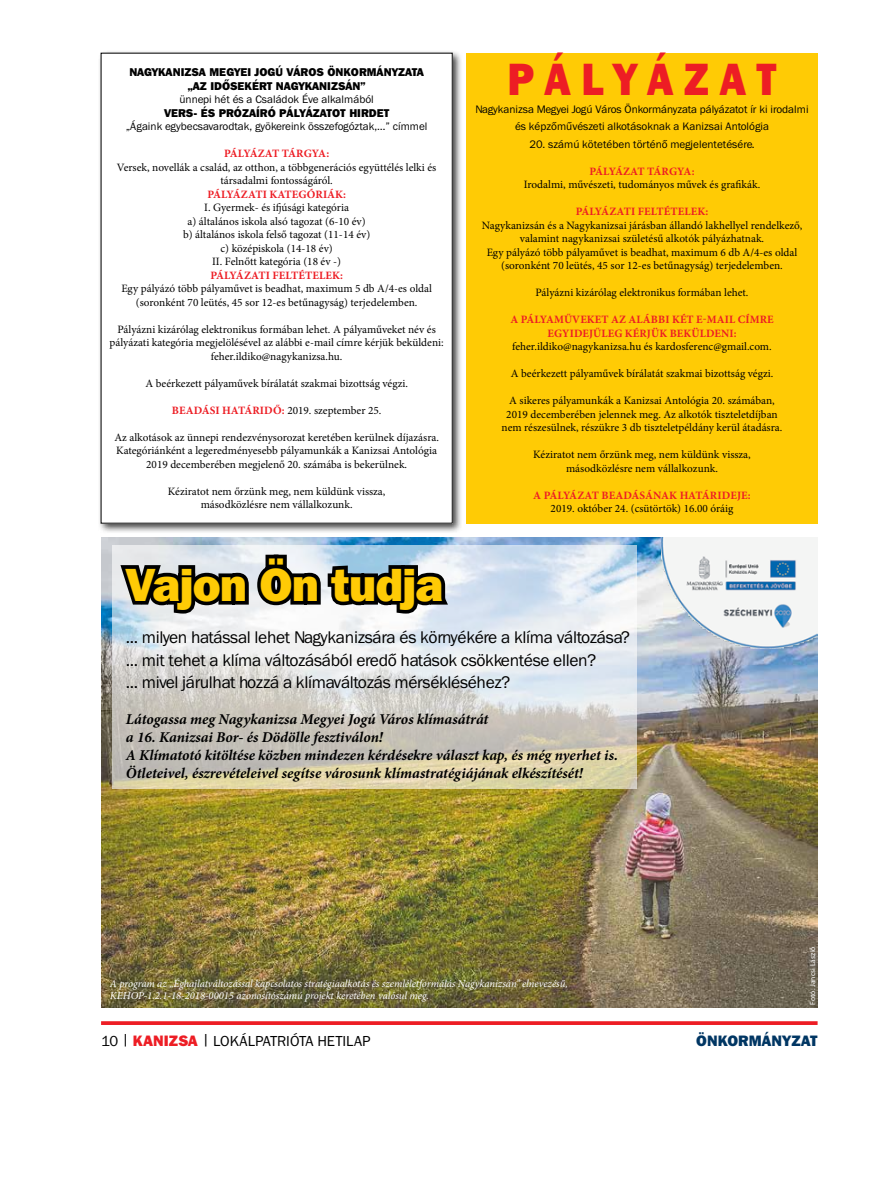
<style>
.page{position:relative;width:885px;height:1191px;background:#fff}
.page>*{position:absolute;margin:0;border:0;box-sizing:border-box;transform-origin:0 0}
.t1{font:46.25px "Franklin Gothic Hv PFL";letter-spacing:-.02em;color:#ffcb05}
.t2{font:45px "Franklin Gothic Hv PFL";color:#ed1d24;scale:.9 1}
.t3{font:17.5px/22.5px "Franklin Gothic PFL";letter-spacing:-.02em;color:#000}
.t4{font:italic 700 15px/18px "Minion Pro";letter-spacing:-.005em;color:#000}
.t5{font:15px "Franklin Gothic PFL";letter-spacing:-.01em;color:#000}
.t6{font:15px "Franklin Gothic Hv PFL";letter-spacing:.01em;color:#003663}
.t7{font:11.25px/13.5px "Minion Pro";color:#000;text-align:center}
.t8{font:11.25px/13.5px "Franklin Gothic PFL";color:#000}
.t9{font:700 11.25px/13.5px "Minion Pro";letter-spacing:.01em;color:#ed1d24;text-align:center}
.t10{font:11.25px "Franklin Gothic Hv PFL";color:#000}
.t11{font:italic 10.62px/12.8px "Minion Pro";letter-spacing:-.005em;color:#fff}
.t12{font:7.5px "Myriad Pro";letter-spacing:.015em;color:#fff}
.s1{font-family:"Franklin Gothic Hv PFL"}
.s2{font-weight:700;color:#ed1d24}
.s3{font-weight:400;color:#000}
.s4{font-family:"Franklin Gothic Hv PFL";color:#ed1d24}
</style>
<div class="page">
<svg style="left:101px;top:1021px;width:716px;height:4px;background:#ee2a31"></svg>
<img style="left:101px;top:537px;width:716px;height:470px">
<img style="left:661px;top:537px;width:156px;height:112px">
<div style="left:97px;top:50px;width:365px;height:483px;background:#000;opacity:.75"></div>
<div style="left:101px;top:53px;width:351px;height:470px;background:#fff"></div>
<div style="left:466px;top:53px;width:351px;height:470px;background:#ffcb05"></div>
<svg style="left:112px;top:546px;width:524px;height:243px;background:#d8d9d3"></svg>
<svg style="left:115px;top:551px;width:339px;height:67px"></svg>
<p class="t10" style="left:129px;top:65px;width:173px">NAGYKANIZSA MEGYEI JOGÚ VÁRO</p>
<p class="t10" style="left:316px;top:65px;width:44px">S ÖNKORMÁ</p>
<p class="t10" style="left:383px;top:65px;width:42px">NYZATA</p>
<p class="t10" style="left:188px;top:78px;width:179px">„AZ IDŐSEKÉRT NAGYKANIZSÁN”</p>
<p class="t8" style="left:179px;top:93px;width:196px">ünnepi hét és a Családok Éve alkalmából</p>
<p class="t10" style="left:164px;top:105px;width:170px">VERS- ÉS PRÓZAÍRÓ PÁLYÁZATOT</p>
<p class="t8" style="left:126px;top:106px;width:303px;text-indent:223px"><span class="s1">HIRDET </span>„Ágaink egybecsavarodtak, gyökereink összefogóztak,…” címmel</p>
<p class="t7" style="left:117px;top:147px;width:321px"><span class="s2">PÁLYÁZAT TÁRGYA:<br></span>Versek, novellák a család, az otthon, a többgenerációs együttélés lelki és társadalmi fontosságáról.<br><span class="s2">PÁLYÁZATI KATEGÓRIÁK:<br></span>I. Gyermek- és ifjúsági kategória<br>a) általános iskola alsó tagozat (6-10 év)<br>b) általános iskola felső tagozat (11-14 év)<br>c) középiskola (14-18 év)<br>II. Felnőtt kategória (18 év -)<br><span class="s2">PÁLYÁZATI FELTÉTELEK:<br></span>Egy pályázó több pályaművet is beadhat, maximum 5 db A/4-es oldal (soronként 70 leütés, 45 sor 12-es betűnagyság) terjedelemben.</p>
<p class="t7" style="left:109px;top:322px;width:335px">Pályázni kizárólag elektronikus formában lehet. A pályaműveket név és pályázati kategória megjelölésével az alábbi e-mail címre kérjük beküldeni: feher.ildiko@nagykanizsa.hu.</p>
<p class="t7" style="left:145px;top:376px;width:264px">A beérkezett pályaművek bírálatát szakmai bizottság végzi.</p>
<p class="t7" style="left:172px;top:403px;width:211px"><span class="s2">BEADÁSI HATÁRIDŐ:</span> 2019. szeptember 25.</p>
<p class="t7" style="left:114px;top:430px;width:326px">Az alkotások az ünnepi rendezvénysorozat keretében kerülnek díjazásra.<br>Kategóriánként a legeredményesebb pályamunkák a Kanizsai Antológia<br>2019 decemberében megjelenő 20. számába is bekerülnek.</p>
<p class="t7" style="left:168px;top:484px;width:219px">Kéziratot nem őrzünk meg, nem küldünk vissza, másodközlésre nem vállalkozunk.</p>
<p class="t2" style="left:507px;top:51px;width:300px">P Á L Y Á Z A T</p>
<p class="t8" style="left:475px;top:100px;width:334px;line-height:17.5px;text-align:center">Nagykanizsa Megyei Jogú Város Önkormányzata pályázatot ír ki irodalmi és képzőművészeti alkotásoknak a Kanizsai Antológia</p>
<p class="t8" style="left:529px;top:137px;width:226px">20. számú kötetében történő megjelentetésére.</p>
<p class="t7" style="left:523px;top:164px;width:238px"><span class="s2">PÁLYÁZAT TÁRGYA:<br></span>Irodalmi, művészeti, tudományos művek és grafikák.</p>
<p class="t7" style="left:481px;top:205px;width:322px"><span class="s2">PÁLYÁZATI FELTÉTELEK:<br></span>Nagykanizsán és a Nagykanizsai járásban állandó lakhellyel rendelkező, valamint nagykanizsai születésű alkotók pályázhatnak.<br>Egy pályázó több pályaművet is beadhat, maximum 6 db A/4-es oldal (soronként 70 leütés, 45 sor 12-es betűnagyság) terjedelemben.</p>
<p class="t7" style="left:535px;top:286px;width:214px">Pályázni kizárólag elektronikus formában lehet.</p>
<p class="t9" style="left:510px;top:313px;width:265px">A PÁLYAMŰVEKET AZ ALÁBB I KÉT E-MAIL CÍMRE<br>EGYIDEJŰLEG KÉRJÜK BEKÜLDENI: <span class="s3">feher.ildiko@nagykanizsa.hu és kardosferenc@gmail.com.</span></p>
<p class="t7" style="left:510px;top:367px;width:264px">A beérkezett pályaművek bírálatát szakmai bizottság végzi.</p>
<p class="t7" style="left:501px;top:394px;width:282px">A sikeres pályamunkák a Kanizsai Antológia 20. számában,<br>2019 decemberében jelennek meg. Az alkotók tiszteletdíjban nem részesülnek, részükre 3 db tiszteletpéldány kerül átadásra.</p>
<p class="t7" style="left:533px;top:448px;width:219px">Kéziratot nem őrzünk meg, nem küldünk vissza, másodközlésre nem vállalkozunk.</p>
<p class="t7" style="left:533px;top:488px;width:219px"><span class="s2">A PÁLYÁZAT BEADÁSÁNAK HATÁRIDEJE:<br></span>2019. október 24. (csütörtök) 16.00 óráig</p>
<p class="t1" style="left:126px;top:555px;width:319px">VAJON ÖN TUDJA</p>
<p class="t3" style="left:126px;top:626px;width:505px">... milyen hatással lehet Nagykanizsára és környékére a klíma változása? ... mit tehet a klíma változásából eredő hatások csökkentése ellen?<br>... mivel járulhat hozzá a klímaváltozás mérsékléséhez?</p>
<p class="t4" style="left:126px;top:710px;width:493px">Látogassa meg Nagykanizsa Megyei Jogú Város klímasátrát<br>a 16. Kanizsai Bor- és Dödölle fesztiválon!<br>A Klímatotó kitöltése közben mindezen kérdésekre választ kap, és még nyerhet is.<br>Ötleteivel, észrevételeivel segítse városunk klímastratégiájának elkészítését!</p>
<p class="t11" style="left:110px;top:976px;width:459px">A program az „Éghajlatváltozással kapcsolatos stratégiaalkotás és szemléletformálás Nagykanizsán” elnevezésű,<br>KEHOP-1.2.1-18-2018-00015 azonosítószámú projekt keretében valósul meg.</p>
<p class="t12" style="left:807px;top:1005px;width:60px;rotate:-90deg">Fotó: Jancsi László</p>
<p class="t5" style="left:101px;top:1032px;width:271px">10 | <span class="s4">KANIZSA</span> | LOKÁLPATRIÓTA HETILAP</p>
<p class="t6" style="left:696px;top:1030px;width:123px">ÖNKORMÁNYZAT</p>
</div>
